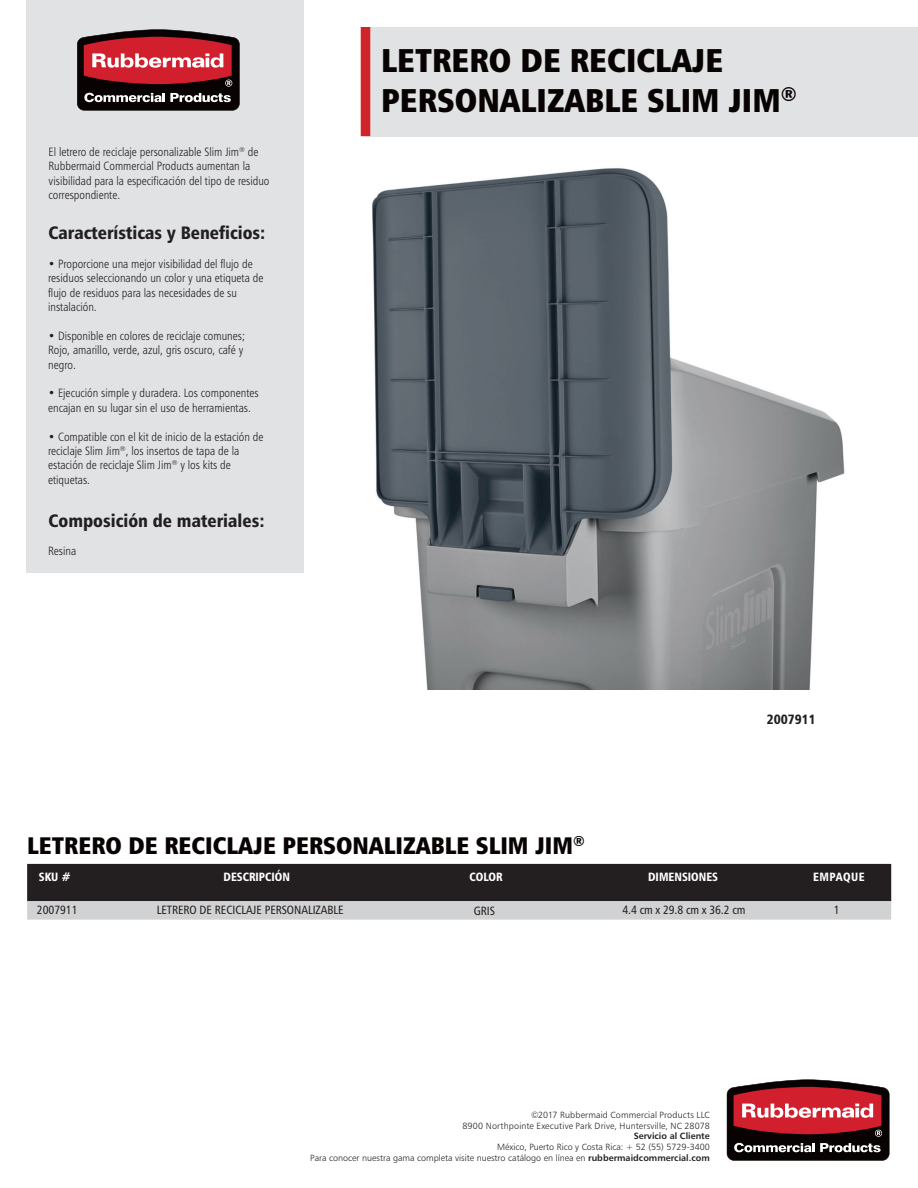
<style>
.page{position:relative;width:918px;height:1188px;background:#fff}
.page>*{position:absolute;margin:0;border:0;box-sizing:border-box;transform-origin:0 0}
.t1{font:33px/39.6px "Humanist 777 BT Extra Black Cond B";color:#080302}
.t2{font:24px "Humanist 777 BT Extra Black Cond B";color:#080302}
.t3{font:18px "Humanist 777 BT Black Condensed B";color:#231f20}
.t4{font:13.5px "Humanist 777 BT Black Condensed B";letter-spacing:-.01em;color:#231f20}
.t5{font:12px/14.4px "Humanist 777 BT Light Condensed B";color:#231f20}
.t6{font:12px "Humanist 777 BT Roman Condensed B";letter-spacing:-.005em;color:#231f20}
.t7{font:12px "Humanist 777 BT Black Condensed B";color:#fff;scale:.95 1}
.t8{font:12px "Humanist 777 BT Black Condensed B";letter-spacing:.03em;color:#fff;scale:.95 1}
.t9{font:9px/10.8px "Humanist 777 BT Light B";color:#231f20;text-align:right}
.t10{font:9px "Humanist 777 BT Bold B";color:#231f20}
.s1{font-family:"Humanist 777 BT Bold B"}
</style>
<div class="page">
<div style="left:27px;top:0;width:277px;height:572px;background:#e1e2e4"></div>
<div style="left:366px;top:27px;width:552px;height:109px;background:#e1e2e4"></div>
<div style="left:361px;top:27px;width:9px;height:109px;background:#d1232a"></div>
<img style="left:372px;top:168px;width:473px;height:521px">
<svg style="left:27px;top:864px;width:864px;height:56px;background:#5e5c5d"></svg>
<svg style="left:77px;top:29px;width:163px;height:82px;background:#80383d"></svg>
<svg style="left:727px;top:1079px;width:162px;height:82px;background:#83393f"></svg>
<p class="t5" style="left:49px;top:145px;width:223px">El letrero de reciclaje personalizable Slim Jim<sup>®</sup> de Rubbermaid Commercial Products aumentan la visibilidad para la especificación del tipo de residuo correspondiente.</p>
<h3 class="t3" style="left:48px;top:221px;width:219px">Características y Beneficios:</h3>
<p class="t5" style="left:48px;top:256px;width:217px">• Proporcione una mejor visibilidad del flujo de residuos seleccionando un color y una etiqueta de flujo de residuos para las necesidades de su instalación.</p>
<p class="t5" style="left:48px;top:328px;width:198px">• Disponible en colores de reciclaje comunes;<br>Rojo, amarillo, verde, azul, gris oscuro, café y negro.</p>
<p class="t5" style="left:48px;top:386px;width:212px">• Ejecución simple y duradera. Los componentes encajan en su lugar sin el uso de herramientas.</p>
<p class="t5" style="left:48px;top:429px;width:217px">• Compatible con el kit de inicio de la estación de reciclaje Slim Jim<sup>®</sup>, los insertos de tapa de la estación de reciclaje Slim Jim<sup>®</sup> y los kits de etiquetas.</p>
<h3 class="t3" style="left:49px;top:509px;width:218px">Composición de materiales:</h3>
<p class="t5" style="left:48px;top:543px;width:30px">Resina</p>
<h1 class="t1" style="left:381px;top:40px;width:417px">LETRERO DE RECICLAJE<br>PERSONALIZABLE SLIM JIM<sup>®</sup></h1>
<p class="t4" style="left:767px;top:711px;width:50px">2007911</p>
<h2 class="t2" style="left:27px;top:830px;width:559px">LETRERO DE RECICLAJE PERSONALIZABLE SLIM JIM<sup>®</sup></h2>
<p class="t7" style="left:39px;top:869px;width:35px">SKU #</p>
<p class="t7" style="left:224px;top:869px;width:71px">DESCRIPCIÓN</p>
<p class="t6" style="left:37px;top:903px;width:42px">2007911</p>
<p class="t6" style="left:157px;top:903px;width:188px">LETRERO DE RECICLAJE PERSONALIZABLE</p>
<p class="t7" style="left:470px;top:869px;width:36px">COLOR</p>
<p class="t8" style="left:813px;top:869px;width:56px">EMPAQUE</p>
<p class="t6" style="left:474px;top:903px;width:23px">GRIS</p>
<p class="t7" style="left:648px;top:869px;width:75px">DIMENSIONES</p>
<p class="t6" style="left:622px;top:903px;width:125px">4.4 cm x 29.8 cm x 36.2 cm</p>
<p class="t6" style="left:834px;top:902px;width:7px">1</p>
<p class="t9" style="left:462px;top:1109px;width:249px">©2017 Rubbermaid Commercial Products LLC<br>8900 Northpointe Executive Park Drive, Huntersville, NC 28078</p>
<p class="t10" style="left:634px;top:1130px;width:78px">Servicio al Cliente</p>
<p class="t9" style="left:310px;top:1141px;width:401px">México, Puerto Rico y Costa Rica: + 52 (55) 5729-3400<br>Para conocer nuestra gama completa visite nuestro catálogo en línea en <span class="s1">rubbermaidcommercial.com</span></p>
</div>
